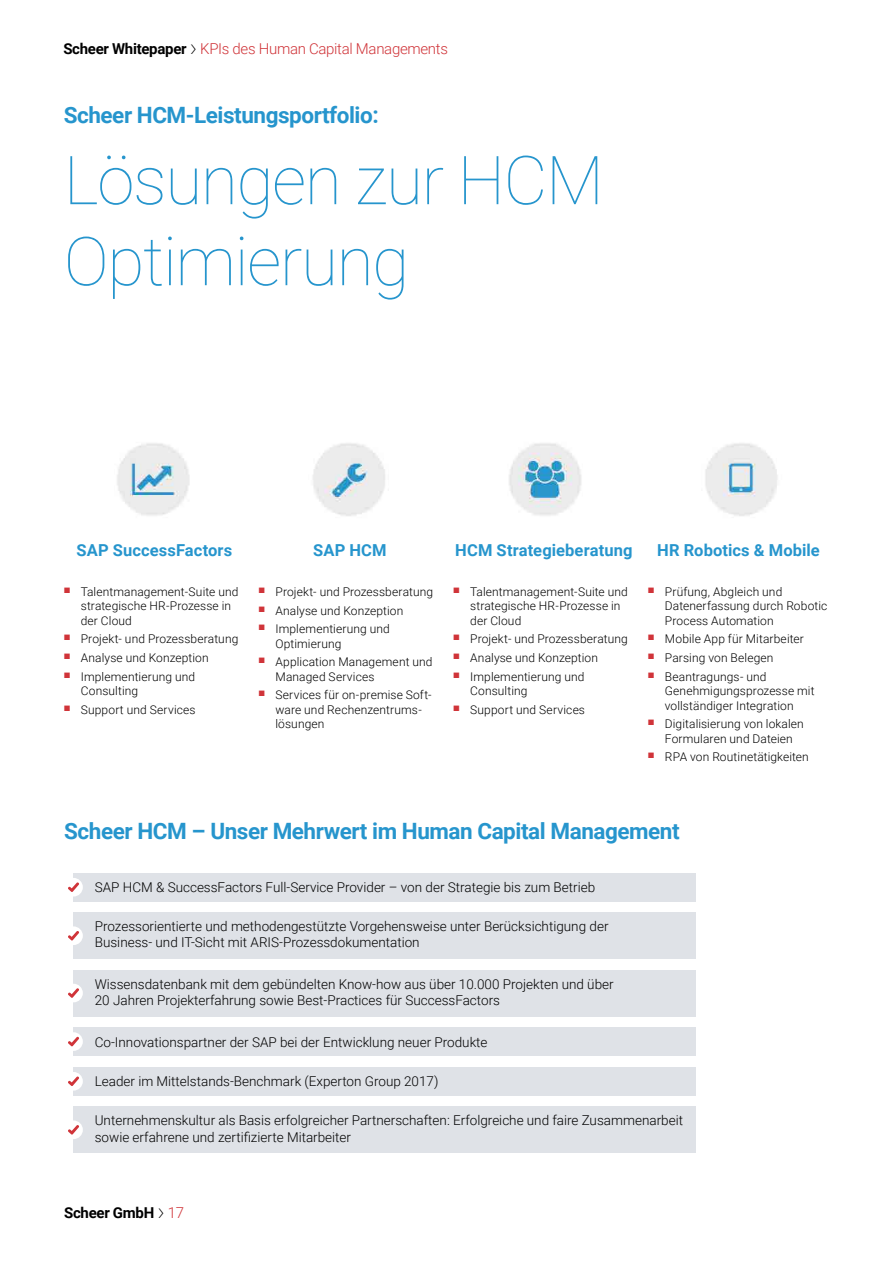
<style>
.page{position:relative;width:893px;height:1263px;background:#fff}
.page>*{position:absolute;margin:0;border:0;box-sizing:border-box;transform-origin:0 0}
.t1{font:100 67.5px/81px "Roboto";letter-spacing:-.02em;color:#2695cd}
.t2{font:700 22.5px "Roboto";letter-spacing:-.02em;color:#2695cd}
.t3{font:700 16.5px "Roboto";letter-spacing:.005em;color:#2695cd}
.t4{font:300 15px "Roboto";letter-spacing:-.02em;color:#d03439}
.t5{font:700 15px "Roboto";letter-spacing:-.02em;color:#000}
.t6{font:300 13.5px/16.2px "Roboto";color:#000}
.t7{font:300 12px/18.6px "Roboto";letter-spacing:.01em;color:#000}
.s1{font-weight:700;color:#000}
.s2{font-weight:100;font-size:25.5px;color:#000}
.s3{font-weight:100;font-size:25.5px}
.s4{font-weight:300;color:#d03439}
</style>
<div class="page">
<div style="left:607px;top:913px;width:89px;height:46px;background:#dfe2e7"></div>
<div style="left:607px;top:970px;width:89px;height:46px;background:#dfe2e7"></div>
<div style="left:495px;top:1027px;width:201px;height:29px;background:#dfe2e7"></div>
<div style="left:444px;top:1067px;width:252px;height:28px;background:#dfe2e7"></div>
<img style="left:117px;top:443px;width:661px;height:73px">
<div style="left:74px;top:873px;width:534px;height:28px;background:#dfe2e7"></div>
<div style="left:64px;top:878px;width:19px;height:18px;background:#fff;border-radius:50%"></div>
<svg style="left:68px;top:882px;width:11px;height:10px"></svg>
<div style="left:74px;top:1027px;width:426px;height:29px;background:#dfe2e7"></div>
<div style="left:64px;top:1032px;width:19px;height:19px;background:#fff;border-radius:50%"></div>
<svg style="left:68px;top:1037px;width:11px;height:9px"></svg>
<div style="left:74px;top:1067px;width:377px;height:28px;background:#dfe2e7"></div>
<div style="left:64px;top:1072px;width:19px;height:18px;background:#fff;border-radius:50%"></div>
<svg style="left:68px;top:1076px;width:11px;height:10px"></svg>
<div style="left:74px;top:913px;width:547px;height:46px;background:#dfe2e7"></div>
<div style="left:64px;top:926px;width:19px;height:19px;background:#fff;border-radius:50%"></div>
<svg style="left:68px;top:931px;width:11px;height:9px"></svg>
<div style="left:74px;top:970px;width:552px;height:46px;background:#dfe2e7"></div>
<div style="left:64px;top:984px;width:19px;height:18px;background:#fff;border-radius:50%"></div>
<svg style="left:68px;top:988px;width:11px;height:10px"></svg>
<div style="left:74px;top:1107px;width:622px;height:46px;background:#dfe2e7"></div>
<div style="left:64px;top:1120px;width:19px;height:19px;background:#fff;border-radius:50%"></div>
<svg style="left:68px;top:1125px;width:11px;height:9px"></svg>
<div style="left:607px;top:873px;width:89px;height:28px;background:#dfe2e7"></div>
<p class="t4" style="left:63px;top:38px;width:386px"><span class="s1">Scheer Whitepaper</span> <span class="s2">›</span> KPIs des Human Capital Managements</p>
<h2 class="t2" style="left:64px;top:99px;width:316px">Scheer HCM-Leistungsportfolio:</h2>
<h1 class="t1" style="left:64px;top:137px;width:542px">Lösungen zur HCM<br>Optimierung</h1>
<h3 class="t3" style="left:77px;top:539px;width:157px">SAP SuccessFactors</h3>
<p class="t7" style="left:81px;top:584px;width:159px;line-height:14.4px">Talentmanagement-Suite und strategische HR-Prozesse in der Cloud</p>
<p class="t7" style="left:81px;top:629px;width:159px">Projekt- und Prozessberatung<br>Analyse und Konzeption<br>Implementierung und</p>
<p class="t7" style="left:81px;top:681px;width:116px">Consulting<br>Support und Services</p>
<h3 class="t3" style="left:313px;top:539px;width:75px">SAP HCM</h3>
<p class="t7" style="left:275px;top:582px;width:159px">Projekt- und Prozessberatung<br>Analyse und Konzeption<br>Implementierung und</p>
<p class="t7" style="left:275px;top:634px;width:159px">Optimierung<br>Application Management und</p>
<p class="t7" style="left:275px;top:667px;width:158px">Managed Services<br>Services für on-premise Soft-</p>
<p class="t7" style="left:275px;top:702px;width:147px;line-height:14.4px">ware und Rechenzentrums&shy;lösungen</p>
<h3 class="t3" style="left:455px;top:539px;width:179px">HCM Strategieberatung</h3>
<p class="t7" style="left:470px;top:584px;width:159px;line-height:14.4px">Talentmanagement-Suite und strategische HR-Prozesse in der Cloud</p>
<p class="t7" style="left:470px;top:629px;width:159px">Projekt- und Prozessberatung<br>Analyse und Konzeption<br>Implementierung und</p>
<p class="t7" style="left:470px;top:681px;width:116px">Consulting<br>Support und Services</p>
<h3 class="t3" style="left:657px;top:539px;width:164px">HR Robotics &amp; Mobile</h3>
<p class="t7" style="left:665px;top:584px;width:164px;line-height:14.4px">Prüfung, Abgleich und<br>Datenerfassung durch Robotic<br>Process Automation</p>
<p class="t7" style="left:665px;top:629px;width:141px">Mobile App für Mitarbeiter<br>Parsing von Belegen<br>Beantragungs- und</p>
<p class="t7" style="left:665px;top:683px;width:151px;line-height:14.4px">Genehmigungsprozesse mit vollständiger Integration</p>
<p class="t7" style="left:665px;top:716px;width:140px;line-height:14.4px">Digitalisierung von lokalen<br>Formularen und Dateien</p>
<p class="t7" style="left:665px;top:747px;width:145px">RPA von Routinetätigkeiten</p>
<h2 class="t2" style="left:64px;top:816px;width:617px">Scheer HCM – Unser Mehrwert im Human Capital Management</h2>
<p class="t6" style="left:95px;top:879px;width:502px">SAP HCM &amp; SuccessFactors Full-Service Provider – von der Strategie bis zum Betrieb</p>
<p class="t6" style="left:95px;top:918px;width:515px">Prozessorientierte und methodengestützte Vorgehensweise unter Berücksichtigung der<br>Business- und IT-Sicht mit ARIS-Prozessdokumentation</p>
<p class="t6" style="left:95px;top:975px;width:520px">Wissensdatenbank mit dem gebündelten Know-how aus über 10.000 Projekten und über<br>20 Jahren Projekterfahrung sowie Best-Practices für SuccessFactors</p>
<p class="t6" style="left:95px;top:1033px;width:394px">Co-Innovationspartner der SAP bei der Entwicklung neuer Produkte</p>
<p class="t6" style="left:95px;top:1073px;width:345px">Leader im Mittelstands-Benchmark (Experton Group 2017)</p>
<p class="t6" style="left:95px;top:1112px;width:590px">Unternehmenskultur als Basis erfolgreicher Partnerschaften: Erfolgreiche und faire Zusammenarbeit sowie erfahrene und zertifizierte Mitarbeiter</p>
<p class="t5" style="left:64px;top:1202px;width:122px">Scheer GmbH <span class="s3">›</span> <span class="s4">17</span></p>
</div>
